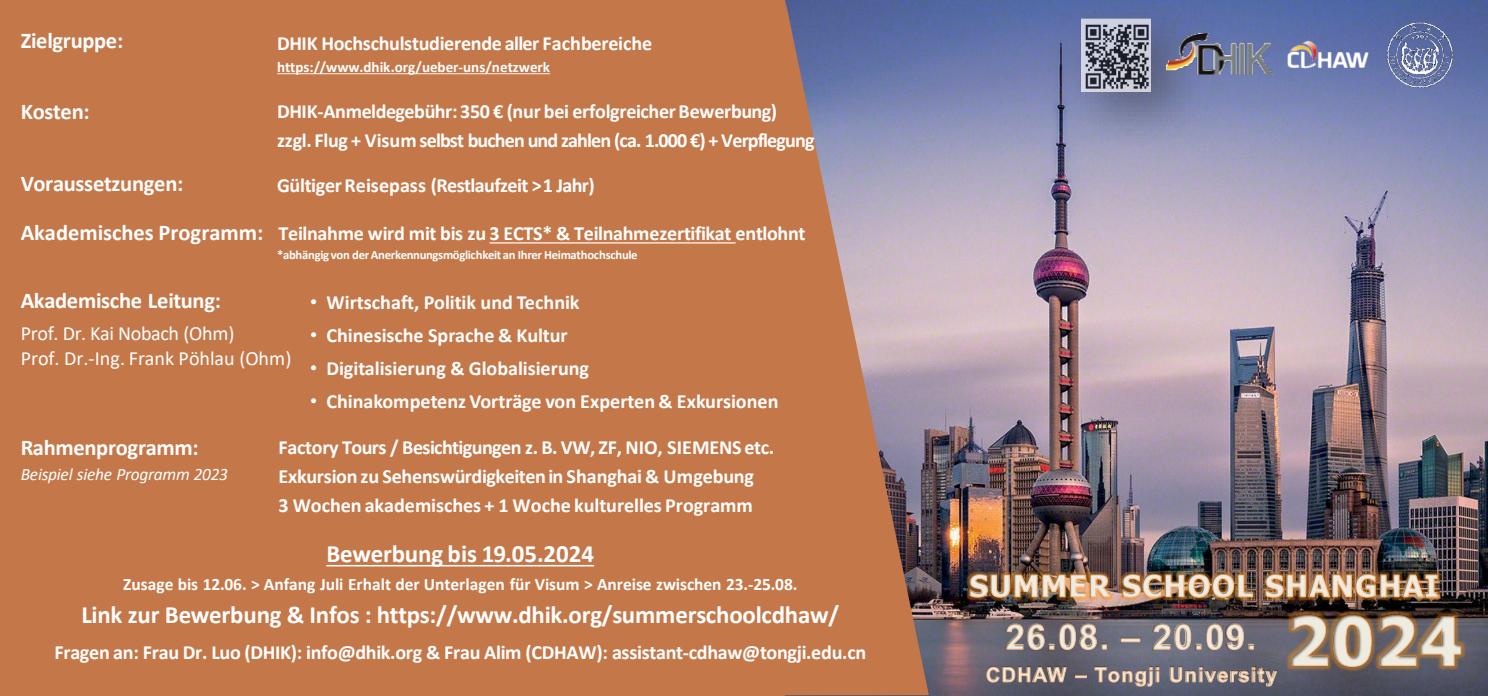
<style>
.page{position:relative;width:1488px;height:696px;background:#fff}
.page>*{position:absolute;margin:0;border:0;box-sizing:border-box;transform-origin:0 0}
.t1{font:700 25px "Calibri";letter-spacing:-.005em;color:#fff}
.t2{font:700 22.5px "Calibri";letter-spacing:-.01em;color:#fff}
.t3{font:700 20px "Calibri";letter-spacing:-.01em;color:#fff}
.t4{font:700 20px "Calibri";letter-spacing:-.04em;color:#fff}
.t5{font:20px/25px "Calibri";letter-spacing:-.005em;color:#fff}
.t6{font:700 17.5px "Calibri";letter-spacing:-.005em;color:#fff}
.t7{font:italic 17.5px "Calibri";letter-spacing:-.015em;color:#fff}
.t8{font:700 15px "Calibri";letter-spacing:.005em;color:#fff}
.t9{font:700 12.5px "Calibri";letter-spacing:-.02em;color:#fff}
.s1{font-family:"Arial";font-weight:400}
</style>
<div class="page">
<div style="left:0;top:0;width:1487px;height:694px;background:#c4784a"></div>
<img style="left:928px;top:0;width:559px;height:694px">
<svg style="left:785px;top:0;width:143px;height:691px"></svg>
<svg style="left:277px;top:73px;width:273px;height:1px"></svg>
<svg style="left:326px;top:565px;width:268px;height:1px"></svg>
<img style="left:1286px;top:36px;width:83px;height:38px">
<img style="left:1371px;top:22px;width:97px;height:66px">
<svg style="left:489px;top:242px;width:246px;height:1px"></svg>
<img style="left:964px;top:568px;width:477px;height:33px">
<svg style="left:968px;top:572px;width:470px;height:26px"></svg>
<img style="left:969px;top:573px;width:468px;height:24px">
<img style="left:1284px;top:608px;width:183px;height:65px">
<img style="left:1291px;top:614px;width:169px;height:52px">
<svg style="left:1005px;top:623px;width:101px;height:26px;background:#9e948f"></svg>
<img style="left:1120px;top:637px;width:20px;height:4px">
<svg style="left:1152px;top:623px;width:74px;height:26px;background:#a29a98"></svg>
<img style="left:1226px;top:623px;width:27px;height:26px">
<img style="left:986px;top:666px;width:80px;height:16px">
<svg style="left:1074px;top:674px;width:12px;height:3px"></svg>
<img style="left:1094px;top:666px;width:182px;height:20px">
<img style="left:1042px;top:0;width:186px;height:168px">
<img style="left:1081px;top:18px;width:69px;height:73px">
<img style="left:1166px;top:34px;width:109px;height:44px">
<h2 class="t2" style="left:21px;top:25px;width:104px">Zielgruppe:</h2>
<h1 class="t2" style="left:21px;top:96px;width:70px">Kosten:</h1>
<p class="t3" style="left:277px;top:29px;width:376px">DHIK Hochschulstudierende aller Fachbereiche</p>
<p class="t8" style="left:277px;top:56px;width:274px">https://www.dhik.org/ueber-uns/netzwerk</p>
<p class="t3" style="left:277px;top:97px;width:501px">DHIK-Anmeldegebühr: 350 € (nur bei erfolgreicherBewerbung)</p>
<p class="t4" style="left:277px;top:126px;width:539px">zzgl. Flug + Visum selbst buchen und zahlen (ca. 1.000 €) + Verpflegung</p>
<p class="t2" style="left:21px;top:168px;width:164px">Voraussetzungen:</p>
<p class="t3" style="left:277px;top:171px;width:319px">GültigerReisepass (Restlaufzeit &gt;1 Jahr)</p>
<p class="t2" style="left:21px;top:216px;width:244px">Akademisches Programm:</p>
<p class="t3" style="left:278px;top:219px;width:528px">Teilnahme wird mit bis zu 3 ECTS* &amp; Teilnahmezertifikat entlohnt</p>
<p class="t9" style="left:277px;top:246px;width:362px">*abhängig von der Anerkennungsmöglichkeit an Ihrer Heimathochschule</p>
<p class="t2" style="left:21px;top:284px;width:202px">Akademische Leitung:</p>
<p class="t5" style="left:21px;top:320px;width:272px">Prof. Dr. Kai Nobach (Ohm)<br>Prof. Dr.-Ing. Frank Pöhlau (Ohm)</p>
<p class="t3" style="left:310px;top:287px;width:271px"><span class="s1">•</span> Wirtschaft, Politik und Technik</p>
<p class="t3" style="left:310px;top:321px;width:259px"><span class="s1">•</span> Chinesische Sprache &amp; Kultur</p>
<p class="t3" style="left:310px;top:354px;width:280px"><span class="s1">•</span> Digitalisierung &amp; Globalisierung</p>
<p class="t3" style="left:310px;top:387px;width:470px"><span class="s1">•</span> Chinakompetenz Vorträge von Experten &amp; Exkursionen</p>
<p class="t3" style="left:278px;top:433px;width:497px">Factory Tours / Besichtigungen z. B. VW, ZF, NIO, SIEMENS etc.</p>
<p class="t3" style="left:278px;top:462px;width:477px">Exkursion zu Sehenswürdigkeitenin Shanghai &amp; Umgebung</p>
<p class="t3" style="left:278px;top:491px;width:476px">3 Wochen akademisches + 1 Woche kulturelles Programm</p>
<p class="t1" style="left:326px;top:536px;width:269px">Bewerbung bis 19.05.2024</p>
<p class="t6" style="left:123px;top:571px;width:675px">Zusage bis 12.06. &gt; Anfang Juli Erhalt der Unterlagen für Visum &gt; Anreise zwischen 23.-25.08.</p>
<p class="t1" style="left:81px;top:596px;width:759px">Link zur Bewerbung &amp; Infos : https://www.dhik.org/summerschoolcdhaw/</p>
<p class="t3" style="left:54px;top:637px;width:813px">Fragen an: Frau Dr. Luo (DHIK): info@dhik.org &amp; Frau Alim (CDHAW): assistant-cdhaw@tongji.edu.cn</p>
<p class="t2" style="left:21px;top:431px;width:180px">Rahmenprogramm:</p>
<p class="t7" style="left:21px;top:461px;width:209px">Beispiel siehe Programm 2023</p>
</div>
